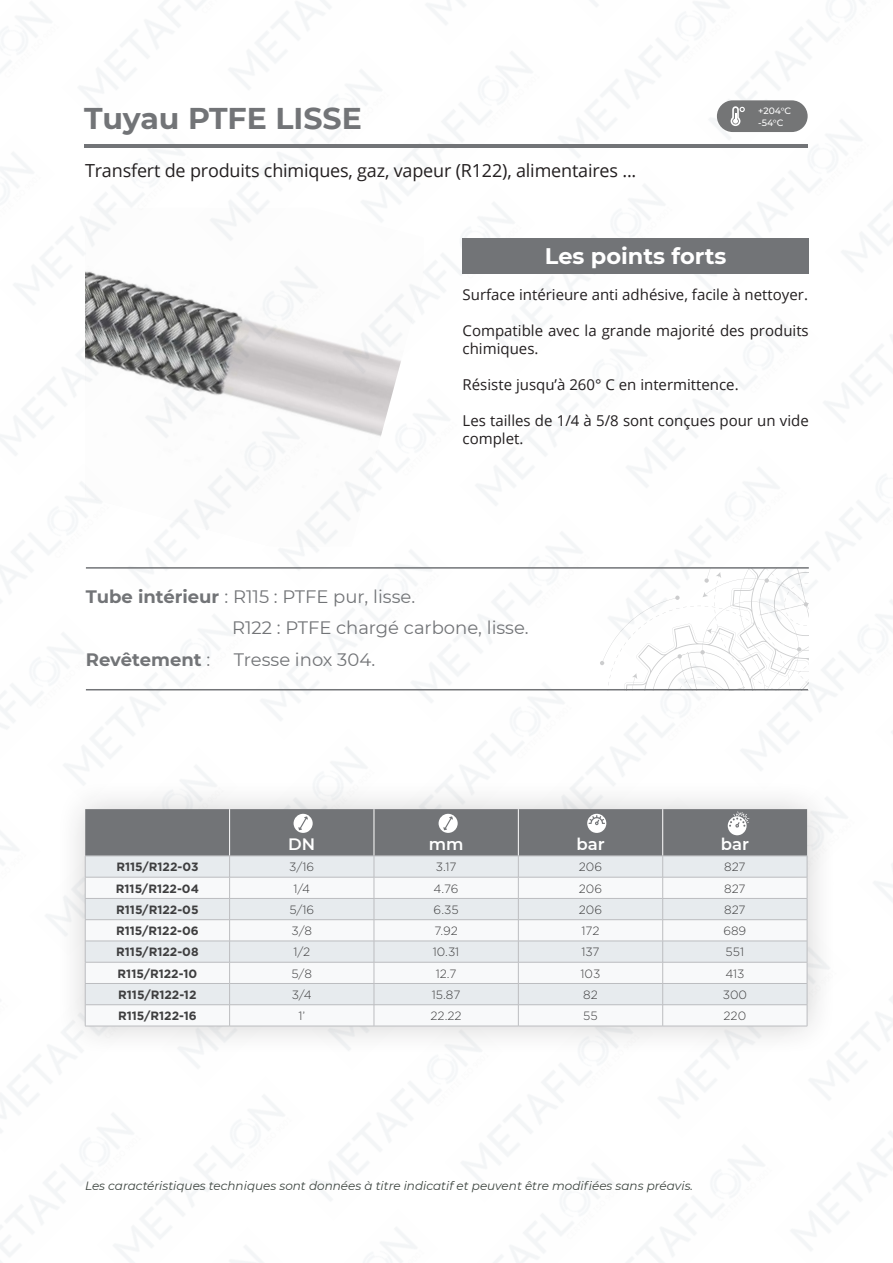
<style>
.page{position:relative;width:893px;height:1263px;background:#fff}
.page>*{position:absolute;margin:0;border:0;box-sizing:border-box;transform-origin:0 0}
.TITLE_1{font:700 30px "Montserrat";color:#727477}
.t1{font:700 22.5px "Montserrat";color:#fff}
.Body_Copy{font:18px "Montserrat";color:#727477}
.t2{font:18px "Open Sans";letter-spacing:-.01em;color:#231f20}
.Body_Copy-2{font:700 18px "Montserrat";color:#727477}
.t3{font:600 16.5px "Montserrat";color:#fff}
.t4{font:15px/18px "Open Sans";color:#231f20}
.t5{font:300 12px "Gotham";color:#3e3e3f}
.t6{font:700 12px "Gotham";color:#3e3e3f}
.Subtitle{font:italic 12px "Montserrat";color:#3c443f}
.Subtitle-2{font:500 9.15px "Montserrat";color:#fff}
.s1{font-weight:700}
.s2{font-weight:400}
</style>
<div class="page">
<img style="left:327px;top:184px;width:150px;height:117px">
<img style="left:825px;top:163px;width:68px;height:127px">
<img style="left:527px;top:681px;width:197px;height:98px">
<img style="left:206px;top:1227px;width:78px;height:36px">
<img style="left:724px;top:582px;width:169px;height:189px">
<img style="left:875px;top:693px;width:18px;height:78px">
<img style="left:471px;top:1144px;width:133px;height:119px">
<div style="left:717px;top:100px;width:91px;height:32px;background:#747576;border-radius:16px"></div>
<svg style="left:731px;top:106px;width:14px;height:20px"></svg>
<div style="left:54px;top:779px;width:783px;height:277px;background:#231f20;opacity:.2"></div>
<hr style="left:374px;top:1026px;width:144px;height:1px;background:#bcbdc0">
<hr style="left:518px;top:1026px;width:145px;height:1px;background:#bcbdc0">
<hr style="left:663px;top:1026px;width:144px;height:1px;background:#bcbdc0">
<hr style="left:85px;top:1026px;width:145px;height:1px;background:#bcbdc0">
<hr style="left:230px;top:1026px;width:144px;height:1px;background:#bcbdc0">
<hr style="left:84px;top:144px;width:724px;height:3px;background:#727477">
<div style="left:463px;top:238px;width:346px;height:35px;background:#727477"></div>
<svg style="left:600px;top:569px;width:209px;height:121px"></svg>
<hr style="left:86px;top:567px;width:723px;height:2px;background:#727477">
<hr style="left:86px;top:689px;width:722px;height:1px;background:#727477">
<img style="left:85px;top:208px;width:339px;height:338px">
<svg style="left:85px;top:809px;width:723px;height:217px"></svg>
<p class="TITLE_1" style="left:84px;top:97px;width:279px">Tuyau PTFE LISSE</p>
<p class="t2" style="left:85px;top:158px;width:553px">Transfert de produits chimiques, gaz, vapeur (R122), alimentaires ...</p>
<p class="Subtitle-2" style="left:758px;top:104px;width:35px">+204°C</p>
<p class="Subtitle-2" style="left:758px;top:117px;width:27px">-54°C</p>
<p class="t1" style="left:545px;top:240px;width:183px">Les points forts</p>
<p class="t4" style="left:463px;top:285px;width:347px">Surface intérieure anti adhésive, facile à nettoyer.</p>
<p class="t4" style="left:463px;top:321px;width:348px">Compatible avec la grande majorité des produits chimiques.</p>
<p class="t4" style="left:463px;top:375px;width:278px">Résiste jusqu’à 260° C en intermittence.</p>
<p class="t4" style="left:463px;top:411px;width:348px">Les tailles de 1/4 à 5/8 sont conçues pour un vide complet.</p>
<p class="Body_Copy" style="left:86px;top:584px;width:331px"><span class="s1">Tube intérieur</span> : R115 : PTFE pur, lisse.</p>
<p class="Body_Copy" style="left:232px;top:615px;width:298px">R122 : PTFE chargé carbone, lisse.</p>
<p class="Body_Copy-2" style="left:86px;top:646px;width:126px">Revêtement <span class="s2">:</span></p>
<p class="Body_Copy" style="left:234px;top:647px;width:143px">Tresse inox 304.</p>
<p class="t3" style="left:288px;top:832px;width:28px">DN</p>
<p class="t3" style="left:429px;top:832px;width:36px">mm</p>
<p class="t3" style="left:576px;top:832px;width:30px">bar</p>
<p class="t3" style="left:721px;top:832px;width:30px">bar</p>
<p class="t6" style="left:116px;top:859px;width:84px">R115/R122-03</p>
<p class="t5" style="left:289px;top:859px;width:27px">3/16</p>
<p class="t5" style="left:436px;top:859px;width:22px">3.17</p>
<p class="t5" style="left:579px;top:859px;width:25px">206</p>
<p class="t5" style="left:724px;top:859px;width:23px">827</p>
<p class="t6" style="left:116px;top:880px;width:85px">R115/R122-04</p>
<p class="t5" style="left:293px;top:881px;width:18px">1/4</p>
<p class="t5" style="left:434px;top:881px;width:26px">4.76</p>
<p class="t5" style="left:579px;top:881px;width:25px">206</p>
<p class="t5" style="left:724px;top:881px;width:23px">827</p>
<p class="t6" style="left:116px;top:902px;width:84px">R115/R122-05</p>
<p class="t5" style="left:289px;top:902px;width:26px">5/16</p>
<p class="t5" style="left:434px;top:902px;width:26px">6.35</p>
<p class="t5" style="left:579px;top:902px;width:25px">206</p>
<p class="t5" style="left:724px;top:902px;width:23px">827</p>
<p class="t6" style="left:116px;top:923px;width:84px">R115/R122-06</p>
<p class="t5" style="left:291px;top:923px;width:22px">3/8</p>
<p class="t5" style="left:434px;top:923px;width:25px">7.92</p>
<p class="t5" style="left:581px;top:923px;width:19px">172</p>
<p class="t5" style="left:723px;top:923px;width:24px">689</p>
<p class="t6" style="left:116px;top:944px;width:84px">R115/R122-08</p>
<p class="t5" style="left:293px;top:944px;width:18px">1/2</p>
<p class="t5" style="left:433px;top:944px;width:28px">10.31</p>
<p class="t5" style="left:581px;top:944px;width:20px">137</p>
<p class="t5" style="left:726px;top:944px;width:20px">551</p>
<p class="t6" style="left:118px;top:965px;width:81px">R115/R122-10</p>
<p class="t5" style="left:292px;top:966px;width:22px">5/8</p>
<p class="t5" style="left:436px;top:966px;width:22px">12.7</p>
<p class="t5" style="left:581px;top:966px;width:21px">103</p>
<p class="t5" style="left:725px;top:966px;width:21px">413</p>
<p class="t6" style="left:118px;top:987px;width:80px">R115/R122-12</p>
<p class="t5" style="left:292px;top:987px;width:22px">3/4</p>
<p class="t5" style="left:432px;top:987px;width:30px">15.87</p>
<p class="t5" style="left:583px;top:987px;width:16px">82</p>
<p class="t5" style="left:723px;top:987px;width:26px">300</p>
<p class="t6" style="left:118px;top:1008px;width:80px">R115/R122-16</p>
<p class="t5" style="left:298px;top:1008px;width:8px">1’</p>
<p class="t5" style="left:431px;top:1008px;width:33px">22.22</p>
<p class="t5" style="left:583px;top:1008px;width:16px">55</p>
<p class="t5" style="left:723px;top:1008px;width:24px">220</p>
<p class="Subtitle" style="left:85px;top:1177px;width:609px">Les caractéristiques techniques sont données à titre indicatif et peuvent être modifiées sans préavis.</p>
</div>
